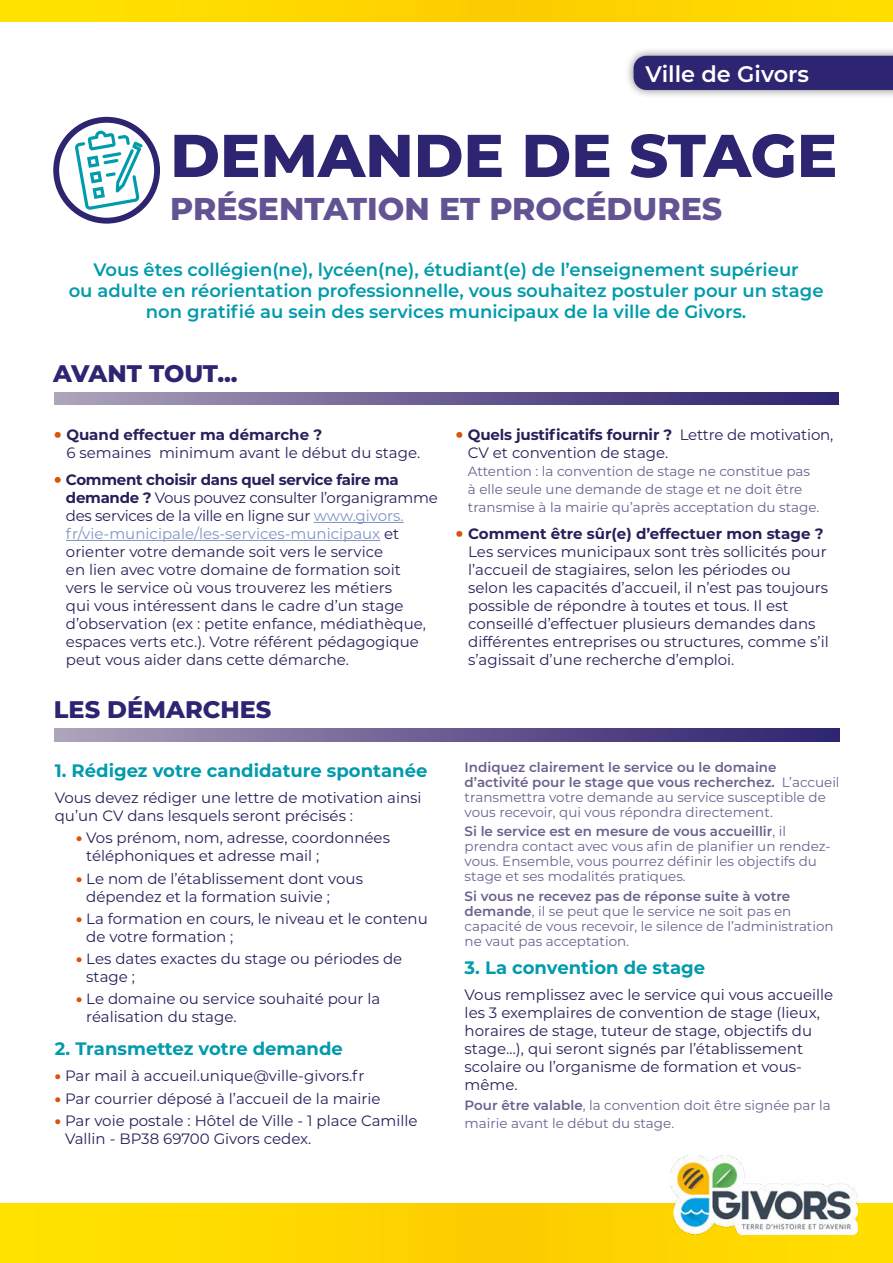
<style>
.page{position:relative;width:893px;height:1263px;background:#fff}
.page>*{position:absolute;margin:0;border:0;box-sizing:border-box;transform-origin:0 0}
.t1{font:800 60.15px "Montserrat";color:#2d2571}
.t2{font:800 31.5px "Montserrat";color:#625493}
.t3{font:800 24px "Montserrat";color:#2d2571}
.t4{font:600 22.5px "Montserrat";color:#fff}
.t5{font:600 18px/21px "Montserrat";color:#009bac;text-align:center}
.t6{font:700 18px "Montserrat";color:#009bac}
.t7{font:15px/18px "Montserrat";color:#27205a}
.t8{font:13.5px/15px "Montserrat";color:#6d608e}
.s1{font-weight:900;font-size:18px;color:#da530a}
.s2{font-weight:700}
.s3{color:#8194c3}
.s4{font-weight:900;color:#da530a}
.s5{font-weight:600}
</style>
<div class="page">
<svg style="left:54px;top:392px;width:785px;height:13px;background:#6b5f93"></svg>
<svg style="left:55px;top:729px;width:785px;height:12px;background:#6b5e93"></svg>
<hr style="left:314px;top:522px;width:90px;height:1px;background:#8194c3">
<hr style="left:66px;top:540px;width:314px;height:1px;background:#8194c3">
<svg style="left:53px;top:116px;width:107px;height:108px"></svg>
<div style="left:0;top:1203px;width:893px;height:60px;background:#ffd700"></div>
<div style="left:624px;top:47px;width:269px;height:52px;background:#000;opacity:.5"></div>
<div style="left:634px;top:56px;width:259px;height:34px;background:#2d2571"></div>
<img style="left:671px;top:1155px;width:186px;height:79px">
<div style="left:0;top:0;width:893px;height:21px;background:#ffd800"></div>
<h3 class="t4" style="left:646px;top:58px;width:165px">Ville de Givors</h3>
<h1 class="t1" style="left:170px;top:112px;width:669px">DEMANDE DE STAGE</h1>
<h2 class="t2" style="left:170px;top:186px;width:554px">PRÉSENTATION ET PROCÉDURES</h2>
<p class="t5" style="left:69px;top:258px;width:756px">Vous êtes collégien(ne), lycéen(ne), étudiant(e) de l’enseignement supérieur<br>ou adulte en réorientation professionnelle, vous souhaitez postuler pour un stage non gratifié au sein des services municipaux de la ville de Givors.</p>
<h3 class="t3" style="left:53px;top:355px;width:186px">AVANT TOUT...</h3>
<p class="t7" style="left:66px;top:425px;width:355px;text-indent:-12px"><span class="s1">•</span> <span class="s2">Quand effectuer ma démarche ?<br></span>6 semaines minimum avant le début du stage.</p>
<p class="t7" style="left:66px;top:470px;width:373px;text-indent:-12px"><span class="s1">•</span> <span class="s2">Comment choisir dans quel service faire ma demande ?</span> Vous pouvez consulter l’organigramme des services de la ville en ligne sur <span class="s3">www.givors. fr/vie-municipale/les-services-municipaux</span> et orienter votre demande soit vers le service<br>en lien avec votre domaine de formation soit<br>vers le service où vous trouverez les métiers<br>qui vous intéressent dans le cadre d’un stage d’observation (ex : petite enfance, médiathèque, espaces verts etc.). Votre référent pédagogique peut vous aider dans cette démarche.</p>
<h3 class="t3" style="left:54px;top:692px;width:219px">LES DÉMARCHES</h3>
<p class="t6" style="left:55px;top:757px;width:374px">1. Rédigez votre candidature spontanée</p>
<p class="t7" style="left:55px;top:788px;width:368px">Vous devez rédiger une lettre de motivation ainsi qu’un CV dans lesquels seront précisés :</p>
<p class="t7" style="left:86px;top:828px;width:305px;text-indent:-10px"><span class="s4">•</span> Vos prénom, nom, adresse, coordonnées téléphoniques et adresse mail ;</p>
<p class="t7" style="left:86px;top:869px;width:278px;text-indent:-10px"><span class="s4">•</span> Le nom de l’établissement dont vous dépendez et la formation suivie ;</p>
<p class="t7" style="left:86px;top:909px;width:343px;text-indent:-10px"><span class="s4">•</span> La formation en cours, le niveau et le contenu de votre formation ;</p>
<p class="t7" style="left:86px;top:949px;width:317px;text-indent:-10px"><span class="s4">•</span> Les dates exactes du stage ou périodes de stage ;</p>
<p class="t7" style="left:86px;top:989px;width:295px;text-indent:-10px"><span class="s4">•</span> Le domaine ou service souhaité pour la réalisation du stage.</p>
<p class="t6" style="left:55px;top:1035px;width:290px">2. Transmettez votre demande</p>
<p class="t7" style="left:55px;top:1066px;width:311px"><span class="s4">•</span> Par mail à accueil.unique@ville-givors.fr</p>
<p class="t7" style="left:55px;top:1089px;width:327px"><span class="s4">•</span> Par courrier déposé à l’accueil de la mairie</p>
<p class="t7" style="left:65px;top:1111px;width:354px;text-indent:-10px"><span class="s4">•</span> Par voie postale : Hôtel de Ville - 1 place Camille<br>Vallin - BP38 69700 Givors cedex.</p>
<p class="t7" style="left:468px;top:425px;width:367px;text-indent:-12px"><span class="s1">•</span> <span class="s2">Quels justificatifs fournir ?</span> Lettre de motivation,<br>CV et convention de stage.</p>
<p class="t8" style="left:468px;top:462px;width:353px;line-height:18px">Attention : la convention de stage ne constitue pas à elle seule une demande de stage et ne doit être transmise à la mairie qu’après acceptation du stage.</p>
<p class="t7" style="left:468px;top:524px;width:362px;text-indent:-12px"><span class="s1">•</span> <span class="s2">Comment être sûr(e) d’effectuer mon stage ?<br></span>Les services municipaux sont très sollicités pour l’accueil de stagiaires, selon les périodes ou selon les capacités d’accueil, il n’est pas toujours possible de répondre à toutes et tous. Il est conseillé d’effectuer plusieurs demandes dans différentes entreprises ou structures, comme s’il s’agissait d’une recherche d’emploi.</p>
<p class="t8" style="left:465px;top:759px;width:376px"><span class="s5">Indiquez clairement le service ou le domaine d’activité pour le stage que vous recherchez.</span> L’accueil transmettra votre demande au service susceptible de vous recevoir, qui vous répondra directement.</p>
<p class="t8" style="left:465px;top:824px;width:368px"><span class="s5">Si le service est en mesure de vous accueillir</span>, il prendra contact avec vous afin de planifier un rendez&shy;vous. Ensemble, vous pourrez définir les objectifs du stage et ses modalités pratiques.</p>
<p class="t8" style="left:465px;top:888px;width:371px"><span class="s5">Si vous ne recevez pas de réponse suite à votre demande</span>, il se peut que le service ne soit pas en capacité de vous recevoir, le silence de l’administration ne vaut pas acceptation.</p>
<p class="t6" style="left:465px;top:954px;width:242px">3. La convention de stage</p>
<p class="t7" style="left:465px;top:985px;width:370px">Vous remplissez avec le service qui vous accueille les 3 exemplaires de convention de stage (lieux, horaires de stage, tuteur de stage, objectifs du stage…), qui seront signés par l’établissement scolaire ou l’organisme de formation et vous&shy;même.</p>
<p class="t8" style="left:465px;top:1095px;width:368px;line-height:18px"><span class="s5">Pour être valable</span>, la convention doit être signée par la mairie avant le début du stage.</p>
</div>
